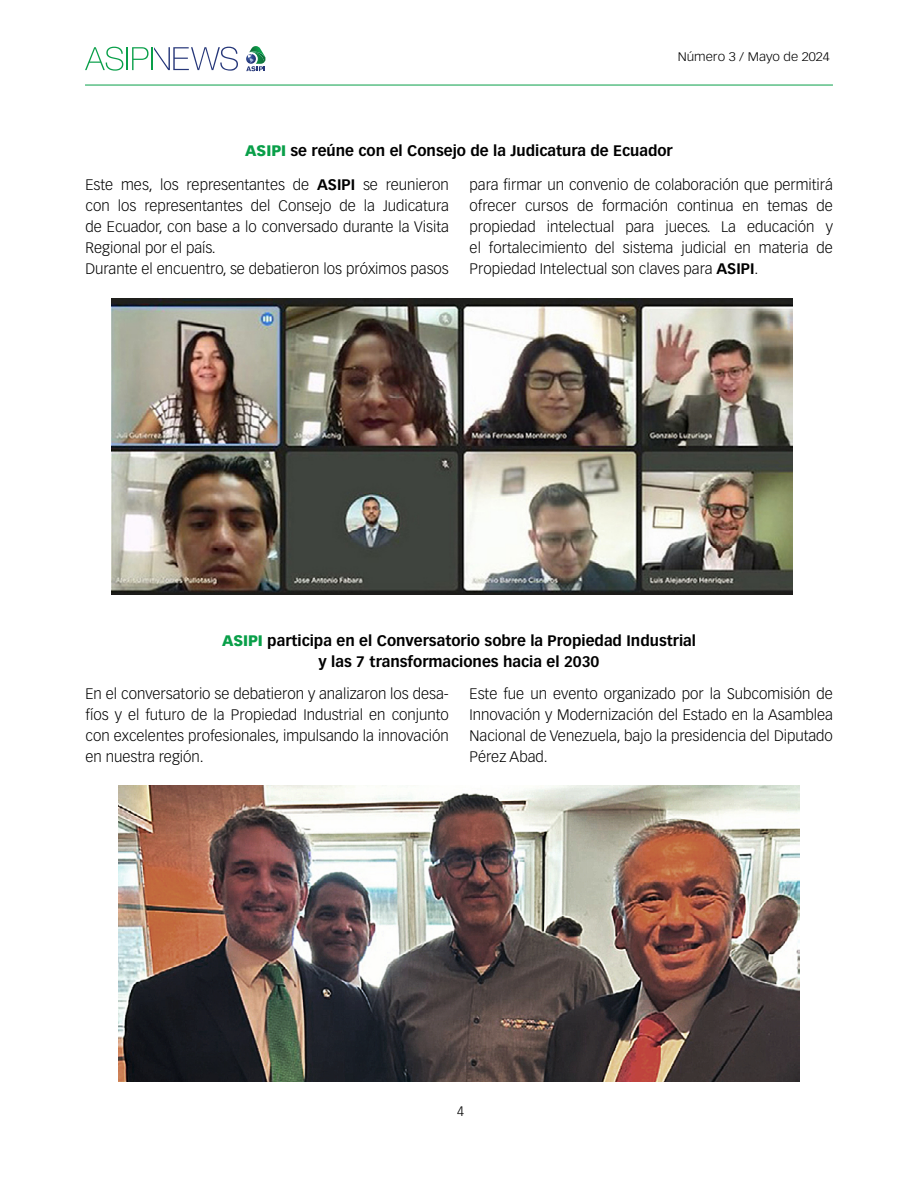
<style>
.page{position:relative;width:918px;height:1188px;background:#fff}
.page>*{position:absolute;margin:0;border:0;box-sizing:border-box;transform-origin:0 0}
.t1{font:300 15px/21px "Vectora LH";color:#000;text-align:justify}
.t2{font:700 15px/21px "Vectora LH";color:#000;text-align:center}
.t3{font:300 13.5px "Vectora LH";color:#000}
.t4{font:300 12.15px "Vectora LH";color:#000;scale:1.11 1}
.s1{font-weight:900;color:#099f49}
.s2{font-weight:700}
</style>
<div class="page">
<svg style="left:85px;top:47px;width:153px;height:24px"></svg>
<svg style="left:246px;top:46px;width:20px;height:25px"></svg>
<hr style="left:85px;top:85px;width:748px;height:1px;background:#099f49">
<img style="left:111px;top:298px;width:681px;height:296px">
<img style="left:119px;top:785px;width:680px;height:297px">
<p class="t4" style="left:678px;top:50px;width:139px">Número 3 / Mayo de 2024</p>
<p class="t2" style="left:245px;top:140px;width:429px"><span class="s1">ASIPI</span> se reúne con el Consejo de la Judicatura de Ecuador</p>
<p class="t1" style="left:86px;top:175px;width:365px;text-align:left">Este mes, los representantes de <span class="s2">ASIPI</span> se reunieron con los representantes del Consejo de la Judicatura de Ecuador, con base a lo conversado durante la Visita Regional por el país.<br>Durante el encuentro, se debatieron los próximos pasos</p>
<p class="t1" style="left:470px;top:174px;width:365px">para firmar un convenio de colaboración que permitirá ofrecer cursos de formación continua en temas de propiedad intelectual para jueces. La educación y el fortalecimiento del sistema judicial en materia de Propiedad Intelectual son claves para <span class="s2">ASIPI</span>.</p>
<p class="t2" style="left:222px;top:630px;width:475px"><span class="s1">ASIPI</span> participa en el Conversatorio sobre la Propiedad Industrial y las 7 transformaciones hacia el 2030</p>
<p class="t1" style="left:86px;top:683px;width:365px">En el conversatorio se debatieron y analizaron los desa&shy;fíos y el futuro de la Propiedad Industrial en conjunto con excelentes profesionales, impulsando la innovación en nuestra región.</p>
<p class="t1" style="left:470px;top:683px;width:365px">Este fue un evento organizado por la Subcomisión de Innovación y Modernización del Estado en la Asamblea Nacional de Venezuela, bajo la presidencia del Diputado Pérez Abad.</p>
<p class="t3" style="left:457px;top:1103px;width:9px">4</p>
</div>
